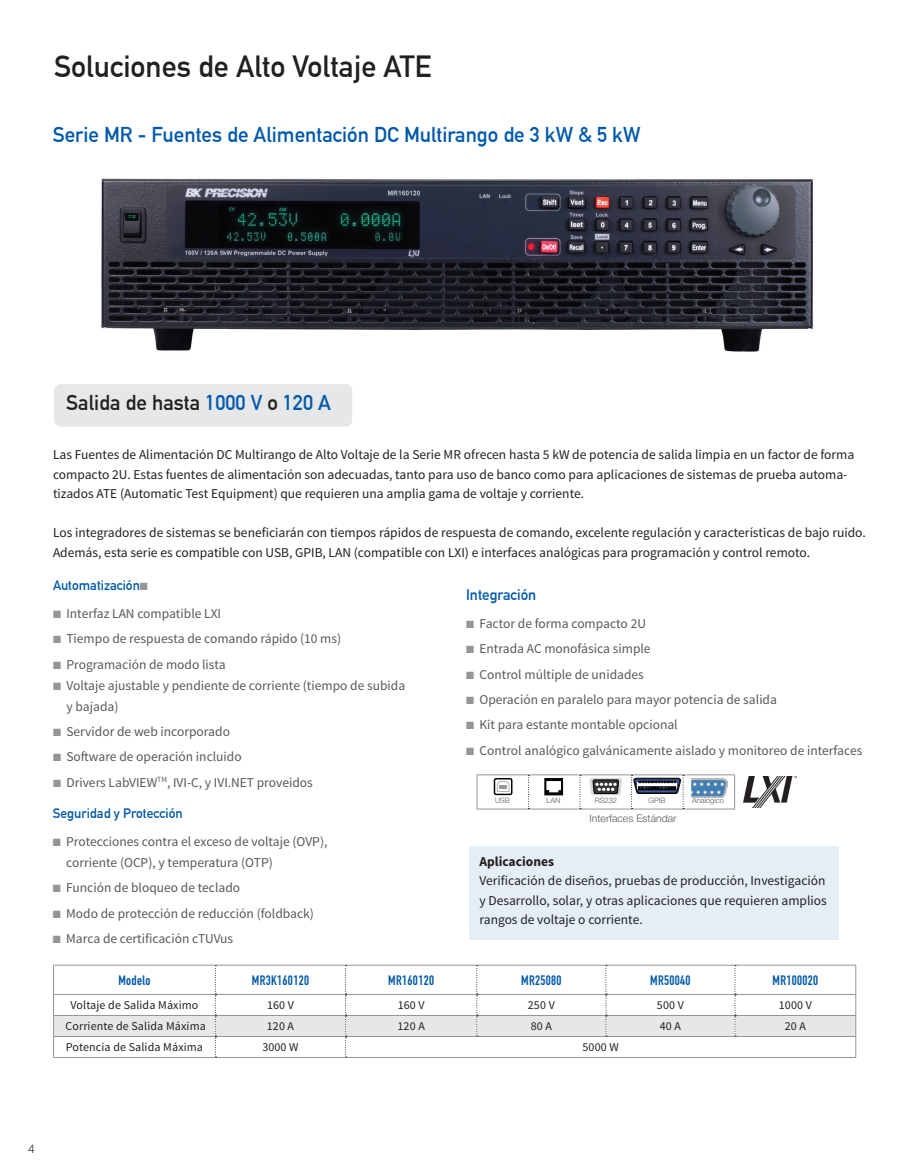
<style>
.page{position:relative;width:918px;height:1175px;background:#fff}
.page>*{position:absolute;margin:0;border:0;box-sizing:border-box;transform-origin:0 0}
.t1{font:700 30px "DIN Alternate";color:#231f20}
.t2{font:700 21px "DIN Alternate";color:#0159a9}
.t3{font:700 21px "DIN Alternate";color:#231f20}
.t4{font:700 15px "DIN Alternate";color:#0159a9}
.t5{font:13.5px/19.5px "Source Sans Pro";color:#231f20}
.t6{font:13.5px/21px "Source Sans Pro";color:#57585a}
.t7{font:700 13.5px "DIN Condensed";letter-spacing:.025em;color:#0159a9}
.t8{font:700 13.5px "DIN Alternate";color:#0159a9}
.t9{font:700 13.5px "Source Sans Pro";color:#231f20}
.t10{font:12px "Source Sans Pro";letter-spacing:.01em;color:#231f20}
.t11{font:300 12px "Helvetica Neue";color:#231f20}
.t12{font:300 10.5px "Helvetica Neue";color:#57585a}
.t13{font:300 7.5px "Helvetica Neue";color:#57585a}
.s1{color:#0159a9}
.s2{color:#939598}
</style>
<div class="page">
<hr style="left:53px;top:964px;width:162px;height:1px;background:#939598">
<hr style="left:215px;top:964px;width:131px;height:1px;background:#939598">
<hr style="left:346px;top:964px;width:131px;height:1px;background:#939598">
<hr style="left:477px;top:964px;width:129px;height:1px;background:#939598">
<hr style="left:606px;top:964px;width:129px;height:1px;background:#939598">
<hr style="left:735px;top:964px;width:121px;height:1px;background:#939598">
<hr style="left:53px;top:1057px;width:162px;height:1px;background:#939598">
<hr style="left:215px;top:1057px;width:131px;height:1px;background:#939598">
<hr style="left:346px;top:1057px;width:131px;height:1px;background:#939598">
<hr style="left:477px;top:1057px;width:129px;height:1px;background:#939598">
<hr style="left:606px;top:1057px;width:129px;height:1px;background:#939598">
<hr style="left:735px;top:1057px;width:121px;height:1px;background:#939598">
<svg style="left:53px;top:965px;width:804px;height:92px"></svg>
<img style="left:101px;top:178px;width:713px;height:174px">
<div style="left:470px;top:846px;width:369px;height:93px;background:#e5eef7"></div>
<div style="left:54px;top:384px;width:298px;height:43px;background:#e6e7e9;border-radius:7px"></div>
<img style="left:743px;top:776px;width:53px;height:32px">
<hr style="left:477px;top:774px;width:52px;height:1px;background:#939598">
<hr style="left:477px;top:775px;width:1px;height:34px;background:#939598">
<hr style="left:529px;top:774px;width:51px;height:1px;background:#939598">
<hr style="left:580px;top:774px;width:52px;height:1px;background:#939598">
<hr style="left:632px;top:774px;width:51px;height:1px;background:#939598">
<hr style="left:683px;top:774px;width:52px;height:1px;background:#939598">
<hr style="left:734px;top:775px;width:1px;height:34px;background:#939598">
<hr style="left:477px;top:808px;width:52px;height:1px;background:#939598">
<hr style="left:529px;top:808px;width:51px;height:1px;background:#939598">
<hr style="left:580px;top:808px;width:52px;height:1px;background:#939598">
<hr style="left:683px;top:808px;width:52px;height:1px;background:#939598">
<svg style="left:528px;top:775px;width:2px;height:34px"></svg>
<svg style="left:580px;top:775px;width:1px;height:34px"></svg>
<svg style="left:631px;top:775px;width:53px;height:34px"></svg>
<svg style="left:497px;top:781px;width:12px;height:11px"></svg>
<div style="left:494px;top:778px;width:18px;height:17px;border:1px solid #040503;border-radius:2px"></div>
<svg style="left:544px;top:778px;width:19px;height:17px"></svg>
<svg style="left:590px;top:778px;width:32px;height:17px"></svg>
<img style="left:691px;top:778px;width:37px;height:19px">
<h1 class="t1" style="left:54px;top:43px;width:379px">Soluciones de Alto Voltaje ATE</h1>
<h2 class="t2" style="left:53px;top:119px;width:589px">Serie MR - Fuentes de Alimentación DC Multirango de 3 kW &amp; 5 kW</h2>
<h2 class="t3" style="left:66px;top:386px;width:266px">Salida de hasta <span class="s1">1000 V</span> o <span class="s1">120 A</span></h2>
<p class="t5" style="left:53px;top:445px;width:803px">Las Fuentes de Alimentación DC Multirango de Alto Voltaje de la Serie MR ofrecen hasta 5 kW de potencia de salida limpia en un factor de forma compacto 2U. Estas fuentes de alimentación son adecuadas, tanto para uso de banco como para aplicaciones de sistemas de prueba automa&shy;tizados ATE (Automatic Test Equipment) que requieren una amplia gama de voltaje y corriente.</p>
<p class="t5" style="left:53px;top:523px;width:814px">Los integradores de sistemas se beneficiarán con tiempos rápidos de respuesta de comando, excelente regulación y características de bajo ruido.<br>Además, esta serie es compatible con USB, GPIB, LAN (compatible con LXI) e interfaces analógicas para programación y control remoto.</p>
<p class="t8" style="left:53px;top:575px;width:96px">Automatización<span class="s2">■</span></p>
<p class="t6" style="left:53px;top:603px;width:170px"><span class="s2">■</span> Interfaz LAN compatible LXI</p>
<p class="t6" style="left:53px;top:628px;width:290px"><span class="s2">■</span> Tiempo de respuesta de comando rápido (10 ms)</p>
<p class="t6" style="left:53px;top:654px;width:174px"><span class="s2">■</span> Programación de modo lista</p>
<p class="t6" style="left:67px;top:675px;width:340px;text-indent:-13px"><span class="s2">■</span> Voltaje ajustable y pendiente de corriente (tiempo de subida y bajada)</p>
<p class="t6" style="left:53px;top:721px;width:178px"><span class="s2">■</span> Servidor de web incorporado</p>
<p class="t6" style="left:53px;top:746px;width:190px"><span class="s2">■</span> Software de operación incluido</p>
<p class="t6" style="left:53px;top:772px;width:261px"><span class="s2">■</span> Drivers LabVIEW<sup>TM</sup>, IVI-C, y IVI.NET proveidos</p>
<p class="t8" style="left:53px;top:803px;width:131px">Seguridad y Protección</p>
<p class="t6" style="left:66px;top:831px;width:263px;text-indent:-13px"><span class="s2">■</span> Protecciones contra el exceso de voltaje (OVP), corriente (OCP), y temperatura (OTP)</p>
<p class="t6" style="left:53px;top:877px;width:189px"><span class="s2">■</span> Función de bloqueo de teclado</p>
<p class="t6" style="left:53px;top:903px;width:263px"><span class="s2">■</span> Modo de protección de reducción (foldback)</p>
<p class="t6" style="left:53px;top:928px;width:182px"><span class="s2">■</span> Marca de certificación cTUVus</p>
<p class="t4" style="left:466px;top:583px;width:72px">Integración</p>
<p class="t6" style="left:466px;top:613px;width:181px"><span class="s2">■</span> Factor de forma compacto 2U</p>
<p class="t6" style="left:466px;top:638px;width:186px"><span class="s2">■</span> Entrada AC monofásica simple</p>
<p class="t6" style="left:466px;top:664px;width:179px"><span class="s2">■</span> Control múltiple de unidades</p>
<p class="t6" style="left:466px;top:689px;width:312px"><span class="s2">■</span> Operación en paralelo para mayor potencia de salida</p>
<p class="t6" style="left:466px;top:714px;width:213px"><span class="s2">■</span> Kit para estante montable opcional</p>
<p class="t6" style="left:466px;top:740px;width:398px"><span class="s2">■</span> Control analógico galvánicamente aislado y monitoreo de interfaces</p>
<p class="t13" style="left:495px;top:794px;width:16px">USB</p>
<p class="t13" style="left:546px;top:794px;width:16px">LAN</p>
<p class="t13" style="left:595px;top:794px;width:24px">RS232</p>
<p class="t13" style="left:648px;top:794px;width:18px">GPIB</p>
<p class="t13" style="left:692px;top:794px;width:33px">Analógico</p>
<p class="t12" style="left:590px;top:809px;width:89px">Interfaces Estándar</p>
<p class="t9" style="left:479px;top:852px;width:76px">Aplicaciones</p>
<p class="t5" style="left:479px;top:871px;width:349px;text-align:justify">Verificación de diseños, pruebas de producción, Investigación y Desarrollo, solar, y otras aplicaciones que requieren amplios rangos de voltaje o corriente.</p>
<p class="t7" style="left:118px;top:970px;width:33px">Modelo</p>
<p class="t7" style="left:252px;top:970px;width:59px">MR3K160120</p>
<p class="t7" style="left:388px;top:970px;width:47px">MR160120</p>
<p class="t7" style="left:521px;top:970px;width:42px">MR25080</p>
<p class="t7" style="left:650px;top:970px;width:42px">MR50040</p>
<p class="t7" style="left:773px;top:970px;width:47px">MR100020</p>
<p class="t10" style="left:70px;top:998px;width:129px">Voltaje de Salida Máximo</p>
<p class="t10" style="left:267px;top:998px;width:28px">160 V</p>
<p class="t10" style="left:398px;top:998px;width:28px">160 V</p>
<p class="t10" style="left:528px;top:998px;width:28px">250 V</p>
<p class="t10" style="left:657px;top:998px;width:28px">500 V</p>
<p class="t10" style="left:779px;top:998px;width:34px">1000 V</p>
<p class="t10" style="left:66px;top:1019px;width:142px">Corriente de Salida Máxima</p>
<p class="t10" style="left:267px;top:1019px;width:29px">120 A</p>
<p class="t10" style="left:398px;top:1019px;width:29px">120 A</p>
<p class="t10" style="left:531px;top:1019px;width:23px">80 A</p>
<p class="t10" style="left:660px;top:1019px;width:23px">40 A</p>
<p class="t10" style="left:785px;top:1019px;width:23px">20 A</p>
<p class="t10" style="left:66px;top:1040px;width:139px">Potencia de Salida Máxima</p>
<p class="t10" style="left:262px;top:1040px;width:38px">3000 W</p>
<p class="t10" style="left:583px;top:1040px;width:38px">5000 W</p>
<p class="t11" style="left:28px;top:1139px;width:8px">4</p>
</div>
